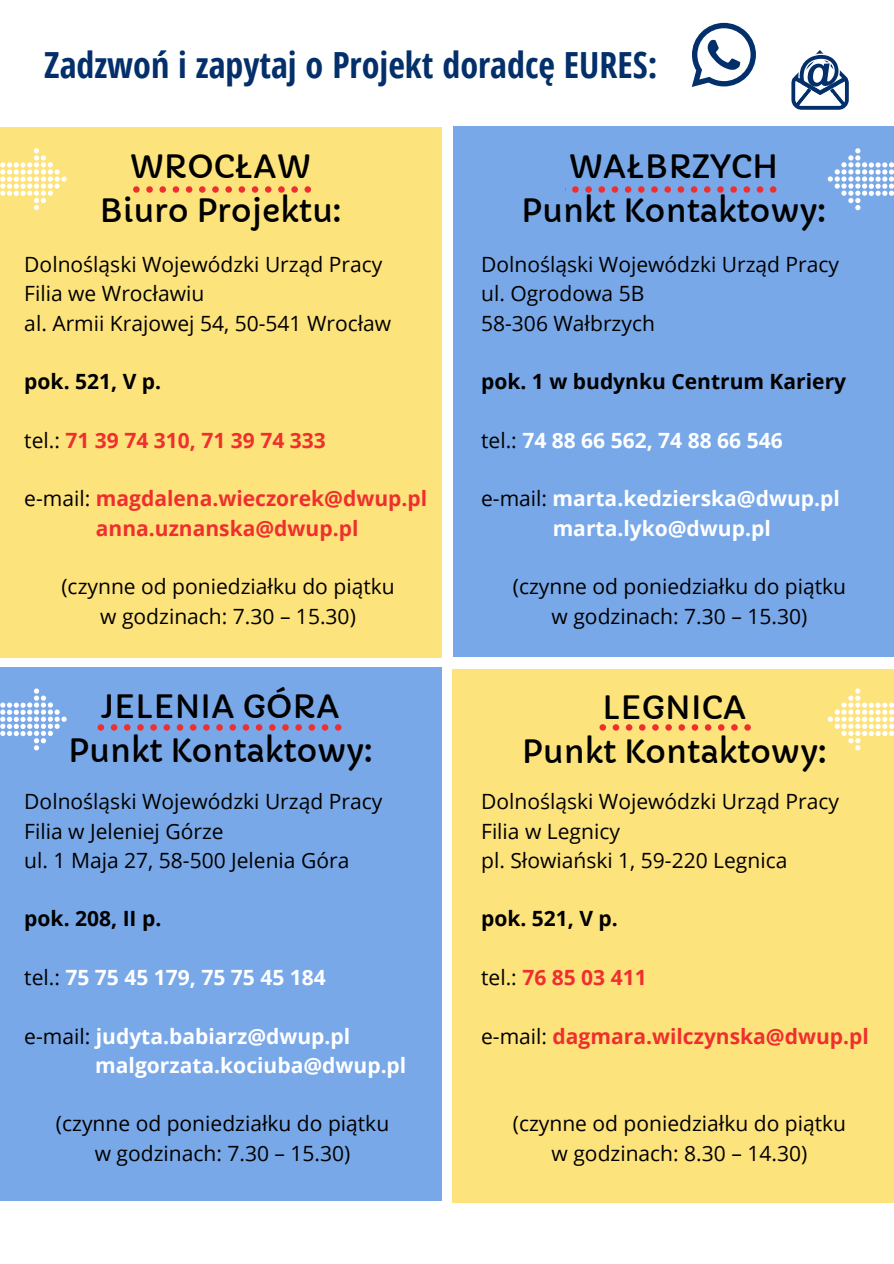
<style>
.page{position:relative;width:894px;height:1264px;background:#fff}
.page>*{position:absolute;margin:0;border:0;box-sizing:border-box;transform-origin:0 0}
.t1{font:700 36px "Open Sans Condensed";color:#032f6b}
.t2{font:31.5px/44px "Capriola";color:#000;text-align:center}
.t3{font:21px/29.2px "Open Sans";color:#000}
.t4{font:700 21px/29.2px "Open Sans";color:#fff;text-align:center}
.t5{font:700 21px/29.2px "Open Sans";color:#ef2f2f;text-align:center}
.t6{font:700 21px "Open Sans";color:#000}
.s1{font-weight:400;color:#000}
</style>
<div class="page">
<div style="left:0;top:127px;width:441px;height:530px;background:#fde37b"></div>
<div style="left:452px;top:127px;width:441px;height:529px;background:#78a8e8"></div>
<div style="left:452px;top:669px;width:441px;height:533px;background:#fde37b"></div>
<div style="left:0;top:667px;width:442px;height:534px;background:#78a8e8"></div>
<svg style="left:0;top:688px;width:67px;height:62px"></svg>
<svg style="left:827px;top:148px;width:66px;height:62px"></svg>
<svg style="left:827px;top:688px;width:66px;height:62px"></svg>
<svg style="left:0;top:148px;width:67px;height:62px"></svg>
<svg style="left:133px;top:186px;width:178px;height:7px"></svg>
<svg style="left:599px;top:724px;width:151px;height:6px"></svg>
<svg style="left:565px;top:186px;width:211px;height:7px"></svg>
<svg style="left:97px;top:724px;width:244px;height:6px"></svg>
<svg style="left:691px;top:23px;width:64px;height:64px"></svg>
<svg style="left:791px;top:50px;width:57px;height:60px"></svg>
<h1 class="t1" style="left:44px;top:40px;width:614px">Zadzwoń i zapytaj o Projekt doradcę EURES:</h1>
<h2 class="t2" style="left:100px;top:145px;width:243px">WROCŁAW<br>Biuro Projektu:</h2>
<h2 class="t2" style="left:521px;top:145px;width:306px">WAŁBRZYCH<br>Punkt Kontaktowy:</h2>
<p class="t3" style="left:24px;top:249px;width:368px">Dolnośląski Wojewódzki Urząd Pracy<br>Filia we Wrocławiu<br>al. Armii Krajowej 54, 50-541 Wrocław</p>
<p class="t6" style="left:24px;top:367px;width:138px">pok. 521, V p.</p>
<p class="t5" style="left:24px;top:425px;width:303px"><span class="s1">tel.:</span> 71 39 74 310, 71 39 74 333</p>
<p class="t5" style="left:24px;top:483px;width:404px"><span class="s1">e-mail:</span> magdalena.wieczorek@dwup.pl anna.uznanska@dwup.pl</p>
<p class="t3" style="left:61px;top:571px;width:334px;text-align:center">(czynne od poniedziałku do piątku w godzinach: 7.30 – 15.30)</p>
<p class="t3" style="left:481px;top:249px;width:359px">Dolnośląski Wojewódzki Urząd Pracy ul. Ogrodowa 5B<br>58-306 Wałbrzych</p>
<p class="t6" style="left:481px;top:367px;width:366px">pok. 1 w budynku Centrum Kariery</p>
<p class="t4" style="left:481px;top:425px;width:303px"><span class="s1">tel.:</span> 74 88 66 562, 74 88 66 546</p>
<p class="t4" style="left:481px;top:483px;width:360px"><span class="s1">e-mail:</span> marta.kedzierska@dwup.pl marta.lyko@dwup.pl</p>
<p class="t3" style="left:512px;top:571px;width:334px;text-align:center">(czynne od poniedziałku do piątku w godzinach: 7.30 – 15.30)</p>
<h2 class="t2" style="left:68px;top:685px;width:306px">JELENIA GÓRA<br>Punkt Kontaktowy:</h2>
<h2 class="t2" style="left:521px;top:686px;width:306px">LEGNICA<br>Punkt Kontaktowy:</h2>
<p class="t3" style="left:24px;top:786px;width:359px">Dolnośląski Wojewódzki Urząd Pracy<br>Filia w Jeleniej Górze<br>ul. 1 Maja 27, 58-500 Jelenia Góra</p>
<p class="t6" style="left:24px;top:904px;width:138px">pok. 208, II p.</p>
<p class="t4" style="left:24px;top:962px;width:303px"><span class="s1">tel.:</span> 75 75 45 179, 75 75 45 184</p>
<p class="t4" style="left:95px;top:1020px;width:312px;text-align:left;text-indent:-71px"><span class="s1">e-mail:</span> judyta.babiarz@dwup.pl malgorzata.kociuba@dwup.pl</p>
<p class="t3" style="left:56px;top:1108px;width:334px;text-align:center">(czynne od poniedziałku do piątku w godzinach: 7.30 – 15.30)</p>
<p class="t3" style="left:481px;top:786px;width:359px">Dolnośląski Wojewódzki Urząd Pracy<br>Filia w Legnicy<br>pl. Słowiański 1, 59-220 Legnica</p>
<p class="t6" style="left:481px;top:904px;width:138px">pok. 521, V p.</p>
<p class="t5" style="left:481px;top:962px;width:167px"><span class="s1">tel.:</span> 76 85 03 411</p>
<p class="t5" style="left:481px;top:1020px;width:389px"><span class="s1">e-mail:</span> dagmara.wilczynska@dwup.pl</p>
<p class="t3" style="left:512px;top:1108px;width:334px;text-align:center">(czynne od poniedziałku do piątku w godzinach: 8.30 – 14.30)</p>
</div>
